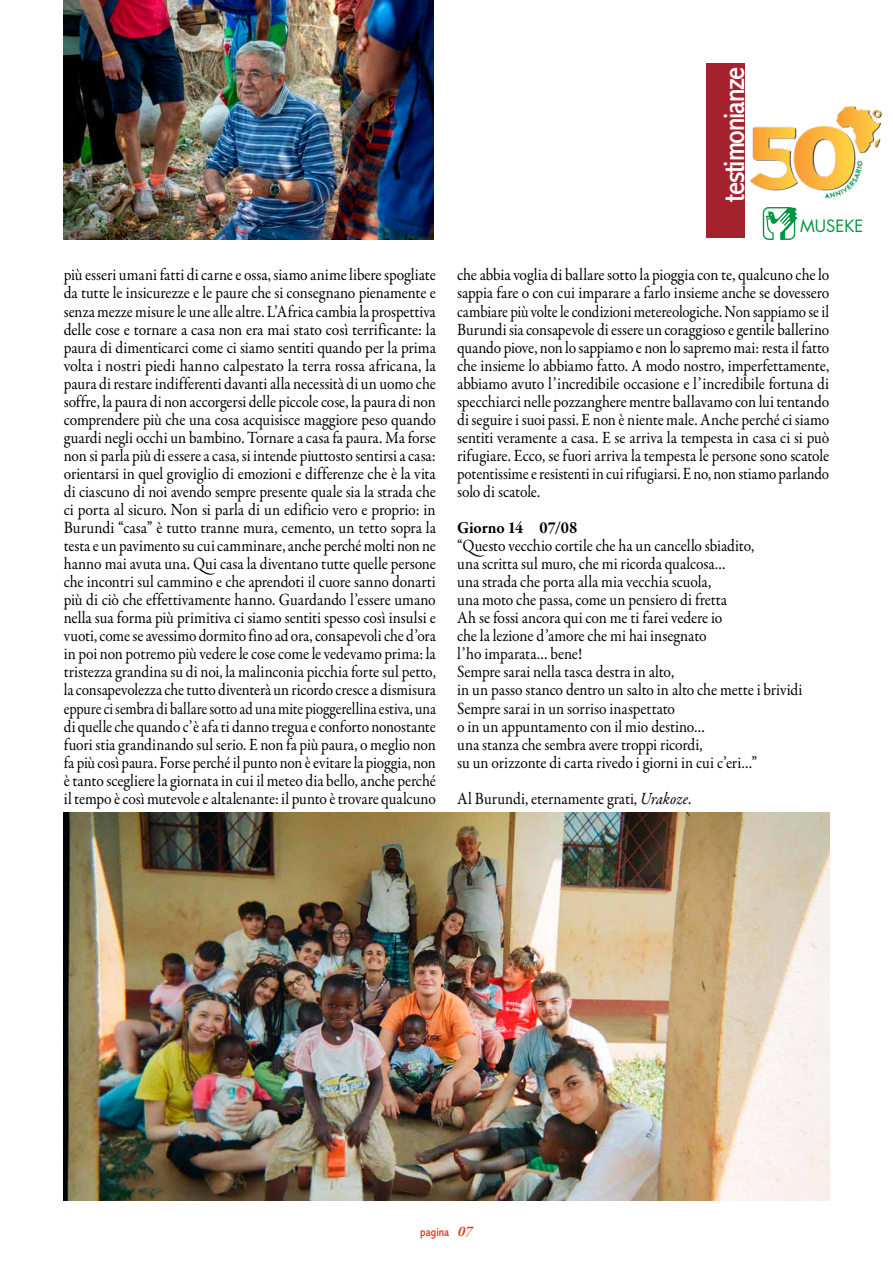
<style>
.page{position:relative;width:893px;height:1263px;background:#fff}
.page>*{position:absolute;margin:0;border:0;box-sizing:border-box;transform-origin:0 0}
.t1{font:condensed 30px "Abadi MT Std";letter-spacing:-.04em;color:#fff}
.t2{font:17.25px/18px "Garamond Premr Pro";letter-spacing:-.005em;color:#000;text-align:justify;scale:.9 1}
.t3{font:700 17.25px "Garamond Premr Pro";letter-spacing:-.01em;color:#000;scale:.94 1}
.t4{font:16.5px "Futura Std";color:#009641}
.t5{font:condensed 12px "Abadi MT Std";color:#e63312}
.s1{font-style:italic}
.s2{font-family:"Garamond Premr Pro";font-weight:600;font-style:italic;font-stretch:normal;font-size:15px}
</style>
<div class="page">
<img style="left:750px;top:106px;width:132px;height:93px">
<svg style="left:763px;top:207px;width:34px;height:33px"></svg>
<img style="left:64px;top:0;width:370px;height:240px">
<div style="left:706px;top:64px;width:38px;height:174px;background:#a3222d"></div>
<img style="left:64px;top:812px;width:765px;height:388px">
<h1 class="t1" style="left:718px;top:202px;width:137px;rotate:-90deg">testimonianze</h1>
<p class="t4" style="left:800px;top:215px;width:65px">MUSEKE</p>
<p class="t2" style="left:64px;top:266px;width:415px">più esseri umani fatti di carne e ossa, siamo anime libere spogliate da tutte le insicurezze e le paure che si consegnano pienamente e senza mezze misure le une alle altre. L’Africa cambia la prospettiva delle cose e tornare a casa non era mai stato così terrificante: la paura di dimenticarci come ci siamo sentiti quando per la prima volta i nostri piedi hanno calpestato la terra rossa africana, la paura di restare indifferenti davanti alla necessità di un uomo che soffre, la paura di non accorgersi delle piccole cose, la paura di non comprendere più che una cosa acquisisce maggiore peso quando guardi negli occhi un bambino. Tornare a casa fa paura. Ma forse non si parla più di essere a casa, si intende piuttosto sentirsi a casa: orientarsi in quel groviglio di emozioni e differenze che è la vita di ciascuno di noi avendo sempre presente quale sia la strada che ci porta al sicuro. Non si parla di un edificio vero e proprio: in Burundi “casa” è tutto tranne mura, cemento, un tetto sopra la testa e un pavimento su cui camminare, anche perché molti non ne hanno mai avuta una. Qui casa la diventano tutte quelle persone che incontri sul cammino e che aprendoti il cuore sanno donarti più di ciò che effettivamente hanno. Guardando l’essere umano nella sua forma più primitiva ci siamo sentiti spesso così insulsi e vuoti, come se avessimo dormito fino ad ora, consapevoli che d’ora in poi non potremo più vedere le cose come le vedevamo prima: la tristezza grandina su di noi, la malinconia picchia forte sul petto, la consapevolezza che tutto diventerà un ricordo cresce a dismisura eppure ci sembra di ballare sotto ad una mite pioggerellina estiva, una di quelle che quando c’è afa ti danno tregua e conforto nonostante fuori stia grandinando sul serio. E non fa più paura, o meglio non fa più così paura. Forse perché il punto non è evitare la pioggia, non è tanto scegliere la giornata in cui il meteo dia bello, anche perché il tempo è così mutevole e altalenante: il punto è trovare qualcuno</p>
<p class="t2" style="left:457px;top:266px;width:415px">che abbia voglia di ballare sotto la pioggia con te, qualcuno che lo sappia fare o con cui imparare a farlo insieme anche se dovessero cambiare più volte le condizioni metereologiche. Non sappiamo se il Burundi sia consapevole di essere un coraggioso e gentile ballerino quando piove, non lo sappiamo e non lo sapremo mai: resta il fatto che insieme lo abbiamo fatto. A modo nostro, imperfettamente, abbiamo avuto l’incredibile occasione e l’incredibile fortuna di specchiarci nelle pozzanghere mentre ballavamo con lui tentando di seguire i suoi passi. E non è niente male. Anche perché ci siamo sentiti veramente a casa. E se arriva la tempesta in casa ci si può rifugiare. Ecco, se fuori arriva la tempesta le persone sono scatole potentissime e resistenti in cui rifugiarsi. E no, non stiamo parlando solo di scatole.</p>
<p class="t3" style="left:457px;top:517px;width:130px">Giorno 14 07/08</p>
<p class="t2" style="left:457px;top:537px;width:385px;text-align:left">“Questo vecchio cortile che ha un cancello sbiadito,<br>una scritta sul muro, che mi ricorda qualcosa…<br>una strada che porta alla mia vecchia scuola,<br>una moto che passa, come un pensiero di fretta<br>Ah se fossi ancora qui con me ti farei vedere io<br>che la lezione d’amore che mi hai insegnato<br>l’ho imparata… bene!<br>Sempre sarai nella tasca destra in alto,<br>in un passo stanco dentro un salto in alto che mette i brividi Sempre sarai in un sorriso inaspettato<br>o in un appuntamento con il mio destino…<br>una stanza che sembra avere troppi ricordi,<br>su un orizzonte di carta rivedo i giorni in cui c’eri…”</p>
<p class="t2" style="left:457px;top:790px;width:262px">Al Burundi, eternamente grati, <span class="s1">Urakoze</span>.</p>
<p class="t5" style="left:420px;top:1225px;width:54px">pagina <span class="s2">07</span></p>
</div>
